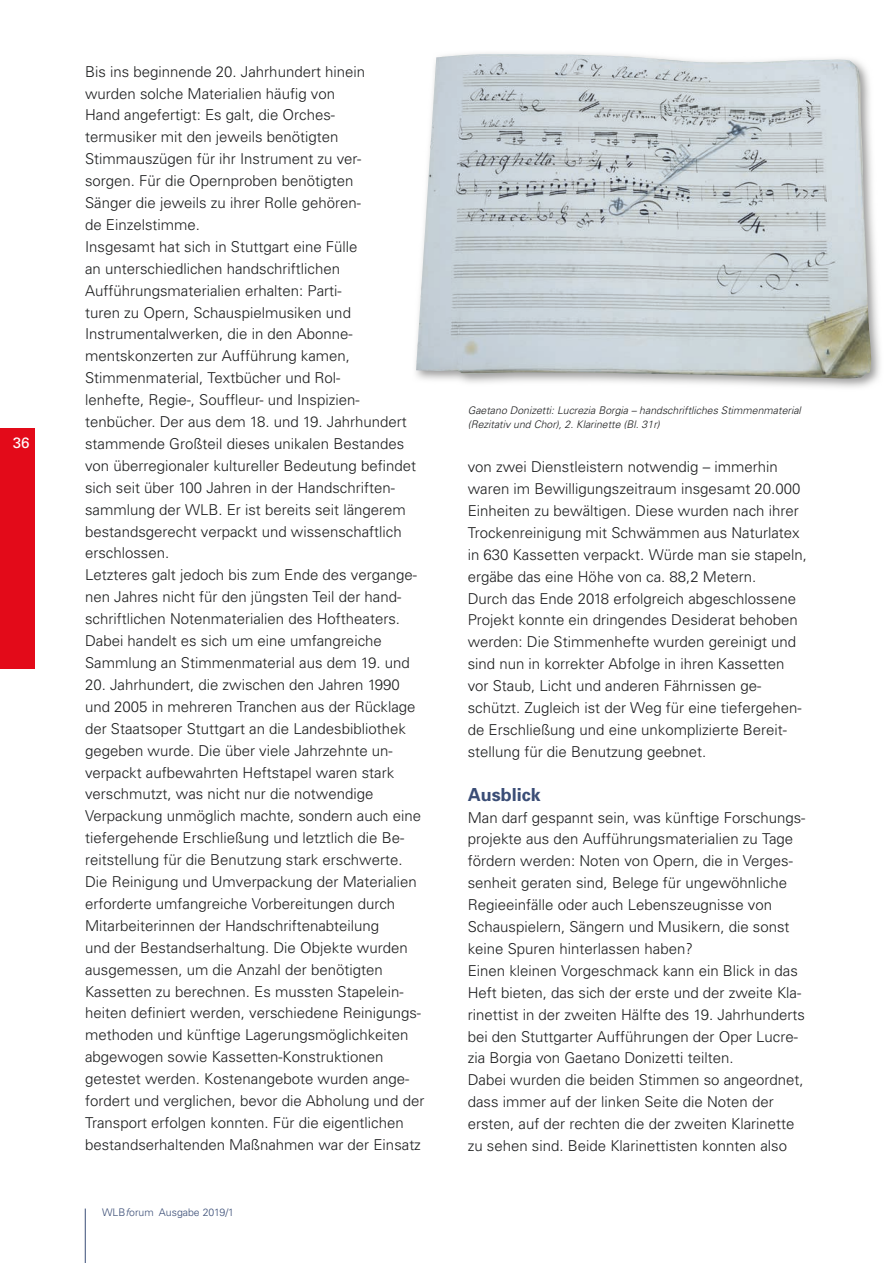
<style>
.page{position:relative;width:893px;height:1263px;background:#fff}
.page>*{position:absolute;margin:0;border:0;box-sizing:border-box;transform-origin:0 0}
.t1{font:700 18px "Univers";color:#3a4d76}
.t2{font:15px/21.9px "Univers Light 2";color:#1d1e1f}
.t3{font:15px "Univers";color:#fff}
.t4{font:10.5px/14.2px "Univers Light Oblique 2";color:#1d1e1f}
.t5{font:300 10.5px "Univers";color:#3a4d76}
.s1{font-style:italic}
</style>
<div class="page">
<hr style="left:85px;top:1208px;width:1px;height:55px;background:#3a4d76">
<div style="left:0;top:428px;width:34px;height:240px;background:#e30a19"></div>
<img style="left:415px;top:53px;width:465px;height:335px">
<img style="left:416px;top:54px;width:456px;height:325px">
<p class="t3" style="left:13px;top:434px;width:18px">36</p>
<p class="t2" style="left:85px;top:60px;width:333px">Bis ins beginnende 20. Jahrhundert hinein wurden solche Materialien häufig von<br>Hand angefertigt: Es galt, die Orches-<br>termusiker mit den jeweils benötigten Stimmauszügen für ihr Instrument zu ver-<br>sorgen. Für die Opernproben benötigten<br>Sänger die jeweils zu ihrer Rolle gehören-<br>de Einzelstimme.<br>Insgesamt hat sich in Stuttgart eine Fülle<br>an unterschiedlichen handschriftlichen Aufführungsmaterialien erhalten: Parti-<br>turen zu Opern, Schauspielmusiken und Instrumentalwerken, die in den Abonne&shy;mentskonzerten zur Aufführung kamen, Stimmenmaterial, Textbücher und Rol-<br>lenhefte, Regie-, Souffleur- und Inspizien&shy;tenbücher. Der aus dem 18. und 19. Jahrhundert stammende Großteil dieses unikalen Bestandes von überregionaler kultureller Bedeutung befindet sich seit über 100 Jahren in der Handschriften&shy;sammlung der WLB. Er ist bereits seit längerem bestandsgerecht verpackt und wissenschaftlich erschlossen.<br>Letzteres galt jedoch bis zum Ende des vergange&shy;nen Jahres nicht für den jüngsten Teil der hand&shy;schriftlichen Notenmaterialien des Hoftheaters.<br>Dabei handelt es sich um eine umfangreiche Sammlung an Stimmenmaterial aus dem 19. und</p>
<p class="t2" style="left:85px;top:673px;width:341px">20. Jahrhundert, die zwischen den Jahren 1990 und 2005 in mehreren Tranchen aus der Rücklage der Staatsoper Stuttgart an die Landesbibliothek gegeben wurde. Die über viele Jahrzehnte un&shy;verpackt aufbewahrten Heftstapel waren stark verschmutzt, was nicht nur die notwendige Verpackung unmöglich machte, sondern auch eine tiefergehende Erschließung und letztlich die Be&shy;reitstellung für die Benutzung stark erschwerte.<br>Die Reinigung und Umverpackung der Materialien erforderte umfangreiche Vorbereitungen durch Mitarbeiterinnen der Handschriftenabteilung<br>und der Bestandserhaltung. Die Objekte wurden ausgemessen, um die Anzahl der benötigten Kassetten zu berechnen. Es mussten Stapelein&shy;heiten definiert werden, verschiedene Reinigungs&shy;methoden und künftige Lagerungsmöglichkeiten abgewogen sowie Kassetten-Konstruktionen getestet werden. Kostenangebote wurden ange&shy;fordert und verglichen, bevor die Abholung und der Transport erfolgen konnten. Für die eigentlichen bestandserhaltenden Maßnahmen war der Einsatz</p>
<p class="t5" style="left:102px;top:1206px;width:134px">WLB<span class="s1">f</span>orum Ausgabe 2019/1</p>
<p class="t4" style="left:468px;top:403px;width:335px">Gaetano Donizetti: Lucrezia Borgia – handschriftliches Stimmenmaterial (Rezitativ und Chor), 2. Klarinette (Bl. 31r)</p>
<p class="t2" style="left:468px;top:455px;width:341px">von zwei Dienstleistern notwendig – immerhin waren im Bewilligungszeitraum insgesamt 20.000<br>Einheiten zu bewältigen. Diese wurden nach ihrer Trockenreinigung mit Schwämmen aus Naturlatex in 630 Kassetten verpackt. Würde man sie stapeln, ergäbe das eine Höhe von ca. 88,2 Metern.<br>Durch das Ende 2018 erfolgreich abgeschlossene Projekt konnte ein dringendes Desiderat behoben werden: Die Stimmenhefte wurden gereinigt und sind nun in korrekter Abfolge in ihren Kassetten vor Staub, Licht und anderen Fährnissen ge&shy;schützt. Zugleich ist der Weg für eine tiefergehen&shy;de Erschließung und eine unkomplizierte Bereit&shy;stellung für die Benutzung geebnet.</p>
<p class="t1" style="left:468px;top:783px;width:75px">Ausblick</p>
<p class="t2" style="left:468px;top:806px;width:339px">Man darf gespannt sein, was künftige Forschungs&shy;projekte aus den Aufführungsmaterialien zu Tage fördern werden: Noten von Opern, die in Verges&shy;senheit geraten sind, Belege für ungewöhnliche Regieeinfälle oder auch Lebenszeugnisse von Schauspielern, Sängern und Musikern, die sonst keine Spuren hinterlassen haben?<br>Einen kleinen Vorgeschmack kann ein Blick in das Heft bieten, das sich der erste und der zweite Kla&shy;rinettist in der zweiten Hälfte des 19. Jahrhunderts bei den Stuttgarter Aufführungen der Oper Lucre&shy;zia Borgia von Gaetano Donizetti teilten.<br>Dabei wurden die beiden Stimmen so angeordnet, dass immer auf der linken Seite die Noten der ersten, auf der rechten die der zweiten Klarinette zu sehen sind. Beide Klarinettisten konnten also</p>
</div>
